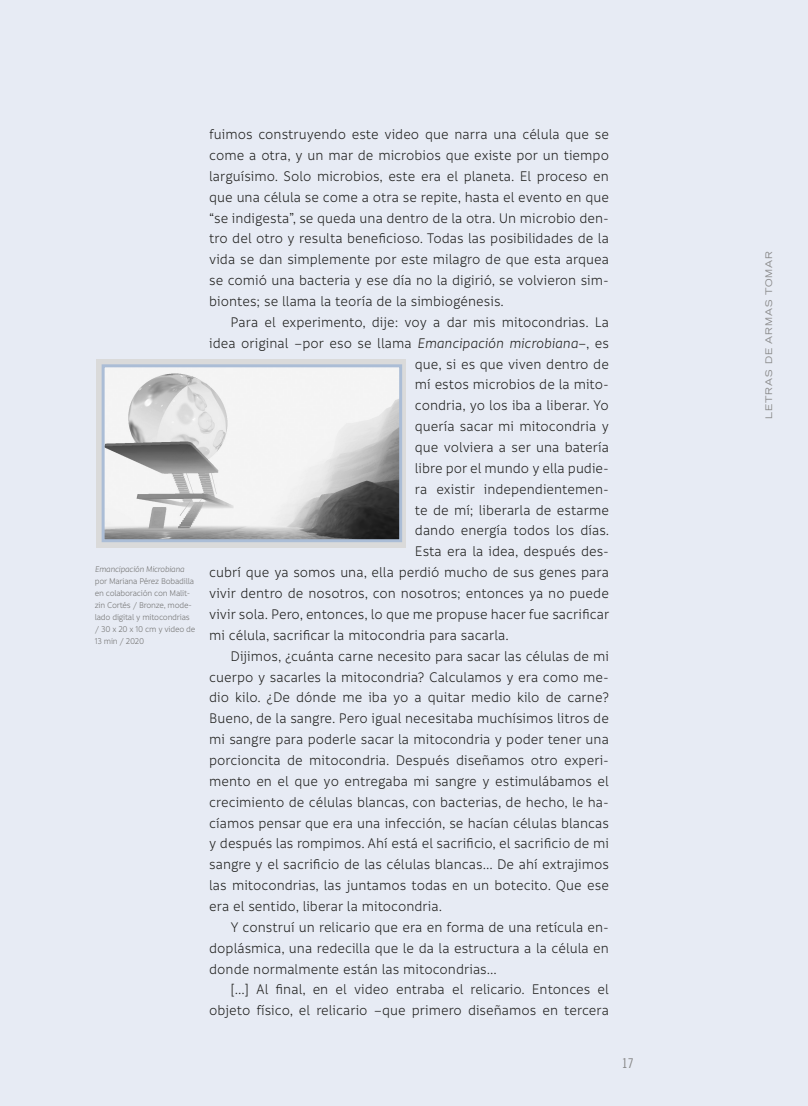
<style>
.page{position:relative;width:808px;height:1106px;background:#e7ebf4}
.page>*{position:absolute;margin:0;border:0;box-sizing:border-box;transform-origin:0 0}
.Cuerpo_de_texto_con{font:15px/20.9px "Informative";color:#1d1d1b;text-align:justify;scale:.95 1}
.Cuerpo_de_texto_sin{font:15px/20.9px "Informative";color:#1d1d1b;text-align:justify;scale:.95 1}
.t1{font:13.5px "Trade Gothic LT Cond Eighteen";color:#878787}
.Pies_de_fotos{font:9px/12px "Informative";letter-spacing:-.03em;color:#70706f;scale:.95 1}
.t2{font:expanded 9px "Trade Gothic LT";letter-spacing:.1em;color:#878787}
.s1{font-style:italic}
</style>
<div class="page">
<div style="left:96px;top:359px;width:310px;height:188px;background:#dadada"></div>
<img style="left:106px;top:368px;width:292px;height:170px">
<div style="left:102px;top:364px;width:300px;height:178px;border:3px solid #abbdd6"></div>
<p class="Pies_de_fotos" style="left:95px;top:563px;width:107px"><span class="s1">Emancipación Microbiana </span>por Mariana Pérez Bobadilla en colaboración con Malit&shy;zin Cortés / Bronze, mode&shy;lado digital y mitocondrias / 30 x 20 x 10 cm y video de<br>13 min / 2020</p>
<p class="Cuerpo_de_texto_sin" style="left:209px;top:124px;width:422px">fuimos construyendo este video que narra una célula que se come a otra, y un mar de microbios que existe por un tiempo larguísimo. Solo microbios, este era el planeta. El proceso en que una célula se come a otra se repite, hasta el evento en que “se indigesta”, se queda una dentro de la otra. Un microbio den&shy;tro del otro y resulta beneficioso. Todas las posibilidades de la vida se dan simplemente por este milagro de que esta arquea se comió una bacteria y ese día no la digirió, se volvieron sim&shy;biontes; se llama la teoría de la simbiogénesis.</p>
<p class="Cuerpo_de_texto_con" style="left:230px;top:312px;width:400px">Para el experimento, dije: voy a dar mis mitocondrias. La</p>
<p class="Cuerpo_de_texto_con" style="left:209px;top:333px;width:422px">idea original –por eso se llama <span class="s1">Emancipación microbiana</span>–, es</p>
<p class="Cuerpo_de_texto_con" style="left:415px;top:354px;width:206px">que, si es que viven dentro de</p>
<p class="Cuerpo_de_texto_con" style="left:415px;top:374px;width:206px">mí estos microbios de la mito-</p>
<p class="Cuerpo_de_texto_con" style="left:415px;top:395px;width:206px">condria, yo los iba a liberar. Yo</p>
<p class="Cuerpo_de_texto_con" style="left:415px;top:416px;width:206px">quería sacar mi mitocondria y</p>
<p class="Cuerpo_de_texto_con" style="left:415px;top:437px;width:206px">que volviera a ser una batería</p>
<p class="Cuerpo_de_texto_con" style="left:415px;top:458px;width:206px">libre por el mundo y ella pudie-</p>
<p class="Cuerpo_de_texto_con" style="left:415px;top:479px;width:206px">ra existir independientemen-</p>
<p class="Cuerpo_de_texto_con" style="left:415px;top:500px;width:206px">te de mí; liberarla de estarme</p>
<p class="Cuerpo_de_texto_con" style="left:415px;top:520px;width:206px">dando energía todos los días.</p>
<p class="Cuerpo_de_texto_con" style="left:415px;top:541px;width:206px">Esta era la idea, después des-</p>
<p class="Cuerpo_de_texto_con" style="left:209px;top:562px;width:422px">cubrí que ya somos una, ella perdió mucho de sus genes para</p>
<p class="Cuerpo_de_texto_con" style="left:209px;top:583px;width:422px">vivir dentro de nosotros, con nosotros; entonces ya no puede</p>
<p class="Cuerpo_de_texto_con" style="left:209px;top:604px;width:423px">vivir sola. Pero, entonces, lo que me propuse hacer fue sacrificar</p>
<p class="Cuerpo_de_texto_con" style="left:209px;top:625px;width:317px">mi célula, sacrificar la mitocondria para sacarla.</p>
<p class="Cuerpo_de_texto_con" style="left:209px;top:646px;width:422px;text-indent:21px">Dijimos, ¿cuánta carne necesito para sacar las células de mi cuerpo y sacarles la mitocondria? Calculamos y era como me&shy;dio kilo. ¿De dónde me iba yo a quitar medio kilo de carne?<br>Bueno, de la sangre. Pero igual necesitaba muchísimos litros de mi sangre para poderle sacar la mitocondria y poder tener una porcioncita de mitocondria. Después diseñamos otro experi&shy;mento en el que yo entregaba mi sangre y estimulábamos el crecimiento de células blancas, con bacterias, de hecho, le ha&shy;cíamos pensar que era una infección, se hacían células blancas y después las rompimos. Ahí está el sacrificio, el sacrificio de mi sangre y el sacrificio de las células blancas... De ahí extrajimos las mitocondrias, las juntamos todas en un botecito. Que ese era el sentido, liberar la mitocondria.</p>
<p class="Cuerpo_de_texto_con" style="left:209px;top:917px;width:422px;text-indent:21px">Y construí un relicario que era en forma de una retícula en&shy;doplásmica, una redecilla que le da la estructura a la célula en donde normalmente están las mitocondrias...</p>
<p class="Cuerpo_de_texto_con" style="left:209px;top:979px;width:422px;text-align:right">[...] Al final, en el video entraba el relicario. Entonces el objeto físico, el relicario –que primero diseñamos en tercera</p>
<p class="t1" style="left:622px;top:1055px;width:13px">17</p>
<p class="t2" style="left:763px;top:419px;width:169px;rotate:-90deg">LETRAS DE ARMAS TOMAR</p>
</div>
